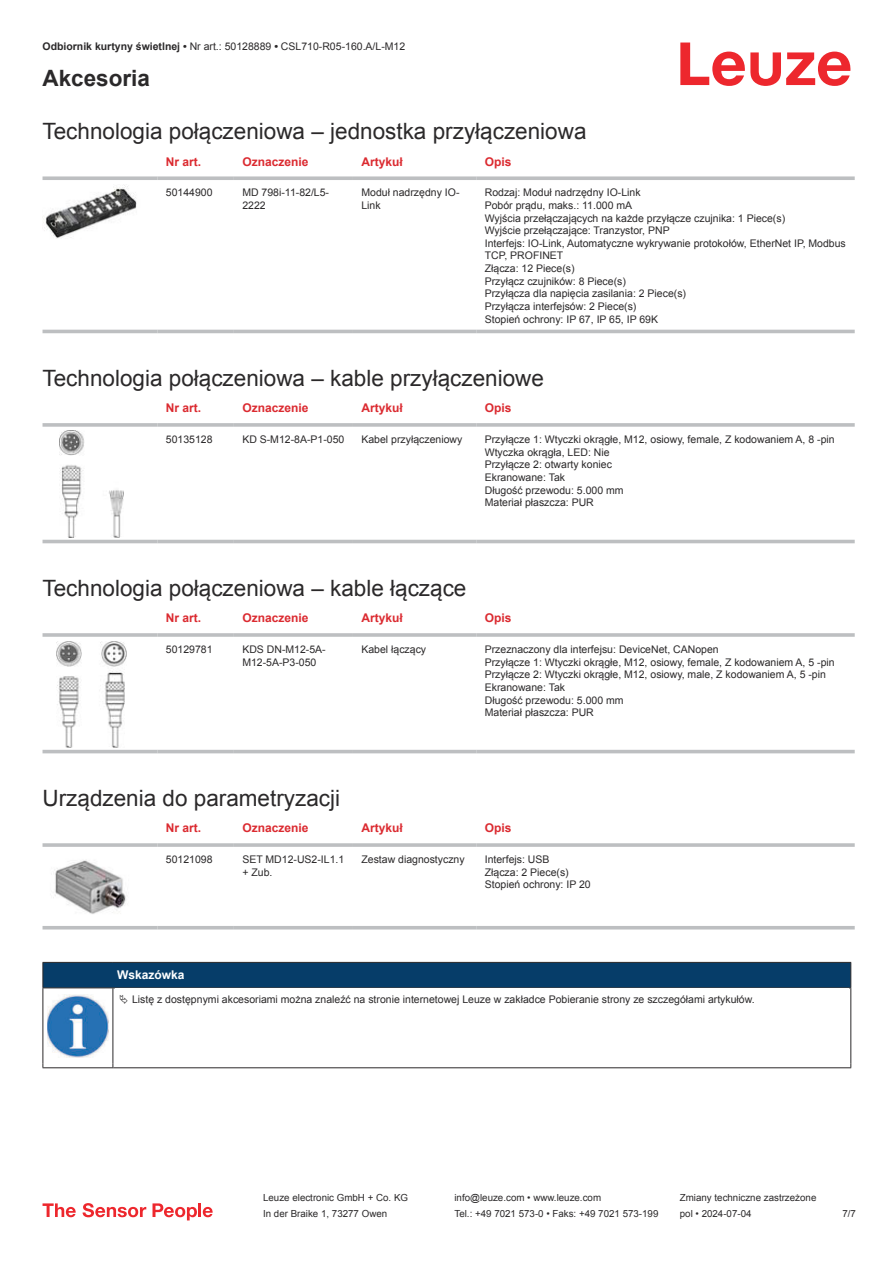
<style>
.page{position:relative;width:893px;height:1263px;background:#fff}
.page>*{position:absolute;margin:0;border:0;box-sizing:border-box;transform-origin:0 0}
.t1{font:22.5px "Arial";color:#2b292a}
.t2{font:700 22.5px "Arial";color:#2b292a}
.t3{font:700 12px "Arial";color:#db2a30}
.t4{font:700 12px "Arial";color:#fff}
.t5{font:10.5px/12.6px "Arial";color:#2b292a}
.t6{font:9.75px "Arial";color:#2b292a}
.s1{font-weight:700}
</style>
<div class="page">
<svg style="left:680px;top:43px;width:170px;height:43px"></svg>
<div style="left:43px;top:329px;width:812px;height:5px;background:#eeefef"></div>
<svg style="left:43px;top:176px;width:114px;height:4px"></svg>
<svg style="left:157px;top:176px;width:77px;height:4px"></svg>
<svg style="left:234px;top:176px;width:119px;height:4px"></svg>
<svg style="left:353px;top:176px;width:123px;height:4px"></svg>
<svg style="left:476px;top:176px;width:379px;height:4px;background:#c4c6c8"></svg>
<hr style="left:43px;top:330px;width:114px;height:3px;background:#bdbfc1">
<hr style="left:157px;top:330px;width:77px;height:3px;background:#bdbfc1">
<hr style="left:234px;top:330px;width:119px;height:3px;background:#bdbfc1">
<hr style="left:353px;top:330px;width:123px;height:3px;background:#bdbfc1">
<hr style="left:476px;top:330px;width:379px;height:3px;background:#bdbfc1">
<img style="left:43px;top:185px;width:94px;height:54px">
<svg style="left:43px;top:430px;width:812px;height:114px"></svg>
<svg style="left:43px;top:423px;width:114px;height:4px"></svg>
<hr style="left:157px;top:423px;width:77px;height:4px;background:#c5c7c9">
<svg style="left:234px;top:423px;width:119px;height:4px"></svg>
<svg style="left:353px;top:423px;width:123px;height:4px"></svg>
<hr style="left:476px;top:423px;width:379px;height:4px;background:#c5c7c9">
<hr style="left:43px;top:540px;width:114px;height:3px;background:#bdbfc1">
<hr style="left:157px;top:540px;width:77px;height:3px;background:#bdbfc1">
<hr style="left:234px;top:540px;width:119px;height:3px;background:#bdbfc1">
<hr style="left:353px;top:540px;width:123px;height:3px;background:#bdbfc1">
<hr style="left:476px;top:540px;width:379px;height:3px;background:#bdbfc1">
<img style="left:59px;top:431px;width:65px;height:106px">
<svg style="left:43px;top:649px;width:812px;height:105px"></svg>
<hr style="left:43px;top:633px;width:114px;height:4px;background:#c3c5c7">
<svg style="left:157px;top:633px;width:77px;height:4px"></svg>
<hr style="left:234px;top:633px;width:119px;height:4px;background:#c4c6c7">
<hr style="left:353px;top:633px;width:123px;height:4px;background:#c3c5c7">
<svg style="left:476px;top:633px;width:379px;height:4px;background:#c3c5c7"></svg>
<hr style="left:43px;top:750px;width:114px;height:3px;background:#bdbfc1">
<hr style="left:157px;top:750px;width:77px;height:3px;background:#bdbfc1">
<hr style="left:234px;top:750px;width:119px;height:3px;background:#bdbfc1">
<hr style="left:353px;top:750px;width:123px;height:3px;background:#bdbfc1">
<hr style="left:476px;top:750px;width:379px;height:3px;background:#bdbfc1">
<img style="left:56px;top:641px;width:70px;height:106px">
<svg style="left:43px;top:929px;width:812px;height:1px"></svg>
<svg style="left:43px;top:843px;width:114px;height:4px"></svg>
<hr style="left:157px;top:843px;width:77px;height:4px;background:#c7c8ca">
<hr style="left:234px;top:843px;width:119px;height:4px;background:#bdbfc1">
<svg style="left:353px;top:843px;width:123px;height:4px"></svg>
<hr style="left:476px;top:843px;width:379px;height:4px;background:#c7c8ca">
<hr style="left:43px;top:926px;width:114px;height:3px;background:#bdbfc1">
<hr style="left:157px;top:926px;width:77px;height:3px;background:#bdbfc1">
<hr style="left:234px;top:926px;width:119px;height:3px;background:#bdbfc1">
<hr style="left:353px;top:926px;width:123px;height:3px;background:#bdbfc1">
<hr style="left:476px;top:926px;width:379px;height:3px;background:#bdbfc1">
<img style="left:53px;top:860px;width:73px;height:54px">
<div style="left:43px;top:962px;width:808px;height:26px;background:#063d69"></div>
<hr style="left:113px;top:987px;width:738px;height:1px;background:#2b292a">
<hr style="left:43px;top:988px;width:1px;height:75px;background:#2b292a">
<hr style="left:113px;top:988px;width:1px;height:75px;background:#2b292a">
<hr style="left:850px;top:988px;width:1px;height:75px;background:#2b292a">
<hr style="left:43px;top:1067px;width:70px;height:1px;background:#2b292a">
<hr style="left:113px;top:1067px;width:738px;height:1px;background:#2b292a">
<img style="left:47px;top:994px;width:61px;height:63px">
<svg style="left:43px;top:1203px;width:33px;height:14px"></svg>
<svg style="left:83px;top:1203px;width:63px;height:14px"></svg>
<svg style="left:153px;top:1203px;width:44px;height:17px"></svg>
<hr style="left:198px;top:1203px;width:3px;height:14px;background:#ed272d">
<svg style="left:203px;top:1207px;width:10px;height:10px"></svg>
<p class="t5" style="left:43px;top:41px;width:364px"><span class="s1">Odbiornik kurtyny świetlnej •</span> Nr art.: 50128889 <span class="s1">•</span> CSL710-R05-160.A/L-M12</p>
<h1 class="t2" style="left:43px;top:70px;width:109px">Akcesoria</h1>
<h1 class="t1" style="left:43px;top:116px;width:545px">Technologia połączeniowa – jednostka przyłączeniowa</h1>
<p class="t3" style="left:166px;top:153px;width:37px">Nr art.</p>
<p class="t3" style="left:242px;top:157px;width:68px">Oznaczenie</p>
<p class="t3" style="left:361px;top:153px;width:43px">Artykuł</p>
<p class="t3" style="left:485px;top:157px;width:28px">Opis</p>
<p class="t5" style="left:166px;top:186px;width:48px">50144900</p>
<p class="t5" style="left:242px;top:187px;width:88px">MD 798i-11-82/L5-<br>2222</p>
<p class="t5" style="left:361px;top:186px;width:100px">Moduł nadrzędny IO-<br>Link</p>
<p class="t5" style="left:485px;top:186px;width:363px">Rodzaj: Moduł nadrzędny IO-Link<br>Pobór prądu, maks.: 11.000 mA<br>Wyjścia przełączających na każde przyłącze czujnika: 1 Piece(s)<br>Wyjście przełączające: Tranzystor, PNP<br>Interfejs: IO-Link, Automatyczne wykrywanie protokołów, EtherNet IP, Modbus TCP, PROFINET<br>Złącza: 12 Piece(s)<br>Przyłącz czujników: 8 Piece(s)<br>Przyłącza dla napięcia zasilania: 2 Piece(s)<br>Przyłącza interfejsów: 2 Piece(s)<br>Stopień ochrony: IP 67, IP 65, IP 69K</p>
<h1 class="t1" style="left:43px;top:363px;width:503px">Technologia połączeniowa – kable przyłączeniowe</h1>
<p class="t3" style="left:166px;top:400px;width:37px">Nr art.</p>
<p class="t3" style="left:242px;top:403px;width:68px">Oznaczenie</p>
<p class="t3" style="left:361px;top:400px;width:43px">Artykuł</p>
<p class="t3" style="left:485px;top:403px;width:28px">Opis</p>
<p class="t5" style="left:166px;top:433px;width:48px">50135128</p>
<p class="t5" style="left:242px;top:434px;width:104px">KD S-M12-8A-P1- 050</p>
<p class="t5" style="left:361px;top:433px;width:102px">Kabel przyłączeniowy</p>
<p class="t5" style="left:485px;top:433px;width:351px">Przyłącze 1: Wtyczki okrągłe, M12, osiowy, female, Z kodowaniem A, 8 -pin<br>Wtyczka okrągła, LED: Nie<br>Przyłącze 2: otwarty koniec<br>Ekranowane: Tak<br>Długość przewodu: 5.000 mm<br>Materiał płaszcza: PUR</p>
<h1 class="t1" style="left:43px;top:573px;width:425px">Technologia połączeniowa – kable łączące</h1>
<p class="t3" style="left:166px;top:610px;width:37px">Nr art.</p>
<p class="t3" style="left:242px;top:614px;width:68px">Oznaczenie</p>
<p class="t3" style="left:361px;top:610px;width:43px">Artykuł</p>
<p class="t3" style="left:485px;top:614px;width:28px">Opis</p>
<p class="t5" style="left:166px;top:644px;width:48px">50129781</p>
<p class="t5" style="left:242px;top:644px;width:85px">KDS DN-M12-5A-<br>M12-5A-P3-050</p>
<p class="t5" style="left:361px;top:643px;width:66px">Kabel łączący</p>
<p class="t5" style="left:485px;top:643px;width:351px">Przeznaczony dla interfejsu: DeviceNet, CANopen<br>Przyłącze 1: Wtyczki okrągłe, M12, osiowy, female, Z kodowaniem A, 5 -pin Przyłącze 2: Wtyczki okrągłe, M12, osiowy, male, Z kodowaniem A, 5 -pin Ekranowane: Tak<br>Długość przewodu: 5.000 mm<br>Materiał płaszcza: PUR</p>
<h1 class="t1" style="left:43px;top:783px;width:299px">Urządzenia do parametryzacji</h1>
<p class="t3" style="left:166px;top:820px;width:37px">Nr art.</p>
<p class="t3" style="left:242px;top:824px;width:68px">Oznaczenie</p>
<p class="t3" style="left:361px;top:820px;width:43px">Artykuł</p>
<p class="t3" style="left:485px;top:824px;width:28px">Opis</p>
<p class="t5" style="left:166px;top:854px;width:48px">50121098</p>
<p class="t5" style="left:242px;top:853px;width:103px">SET MD12-US2-IL1.1 + Zub.</p>
<p class="t5" style="left:361px;top:853px;width:105px">Zestaw diagnostyczny</p>
<p class="t5" style="left:485px;top:853px;width:108px">Interfejs: USB<br>Złącza: 2 Piece(s)<br>Stopień ochrony: IP 20</p>
<p class="t4" style="left:117px;top:967px;width:69px">Wskazówka</p>
<p class="t5" style="left:132px;top:992px;width:624px">Listę z dostępnymi akcesoriami można znaleźć na stronie internetowej Leuze w zakładce Pobieranie strony ze szczegółami artykułów.</p>
<p class="t6" style="left:263px;top:1191px;width:146px">Leuze electronic GmbH + Co. KG</p>
<p class="t6" style="left:454px;top:1191px;width:148px">info@leuze.com • www.leuze.com</p>
<p class="t6" style="left:680px;top:1191px;width:138px">Zmiany techniczne zastrzeżone</p>
<p class="t6" style="left:263px;top:1207px;width:126px">In der Braike 1, 73277 Owen</p>
<p class="t6" style="left:454px;top:1207px;width:205px">Tel.: +49 7021 573-0 • Faks: +49 7021 573-199</p>
<p class="t6" style="left:680px;top:1207px;width:73px">pol • 2024-07-04</p>
<p class="t6" style="left:842px;top:1210px;width:15px">7 /7</p>
</div>
